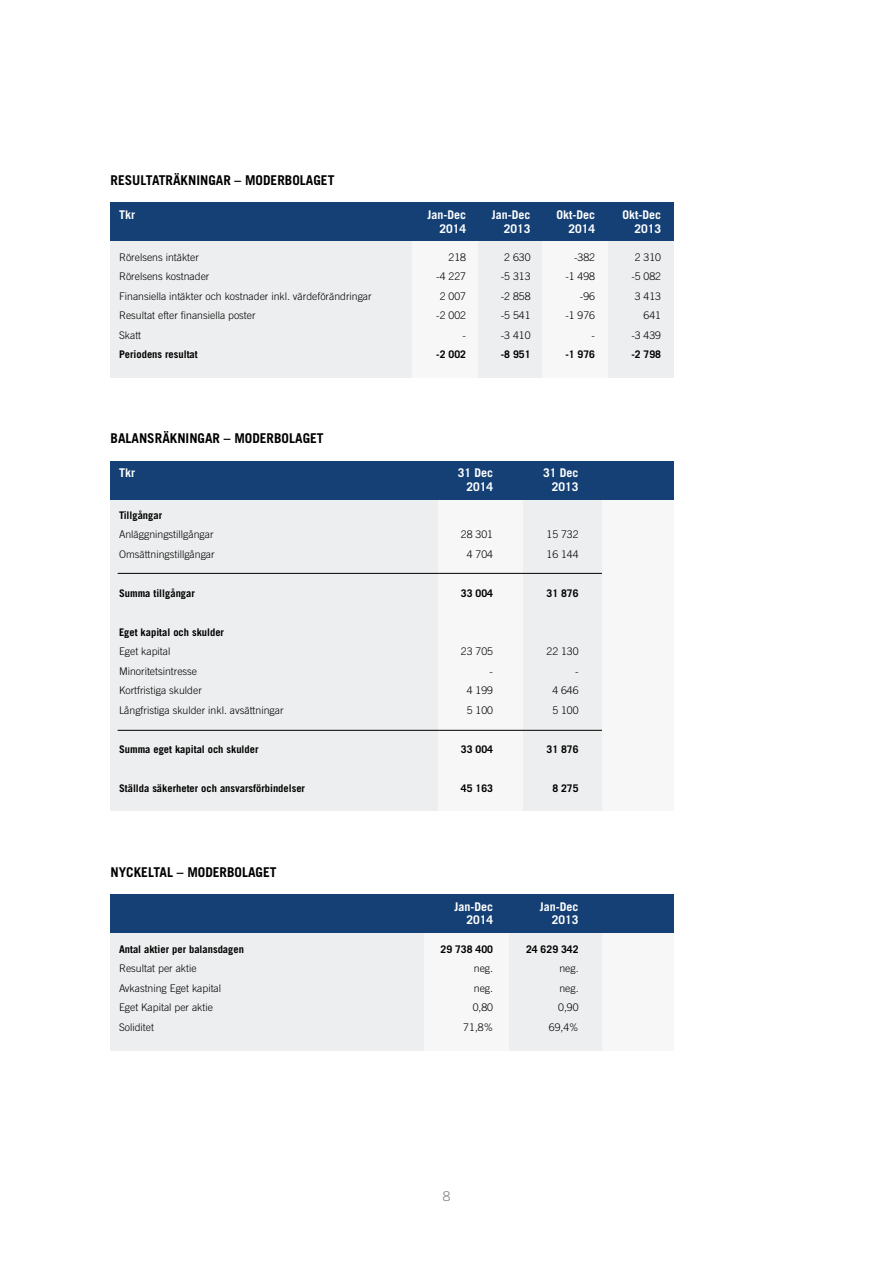
<style>
.page{position:relative;width:893px;height:1263px;background:#fff}
.page>*{position:absolute;margin:0;border:0;box-sizing:border-box;transform-origin:0 0}
.t1{font:700 13.5px "Trade Gothic";color:#000}
.t2{font:300 13.5px "Trade Gothic";color:#818084}
.t3{font:700 12px "Trade Gothic";color:#fff}
.t4{font:300 10.5px "Trade Gothic";color:#000}
.t5{font:700 10.5px "Trade Gothic";color:#000}
</style>
<div class="page">
<div style="left:111px;top:897px;width:563px;height:153px;background:#edeeef"></div>
<div style="left:602px;top:931px;width:72px;height:119px;background:#f7f7f8"></div>
<div style="left:424px;top:931px;width:84px;height:119px;background:#f7f7f8"></div>
<div style="left:111px;top:894px;width:563px;height:39px;background:#144075"></div>
<div style="left:111px;top:477px;width:563px;height:334px;background:#edeeef"></div>
<div style="left:602px;top:499px;width:72px;height:312px;background:#f7f7f8"></div>
<div style="left:438px;top:499px;width:84px;height:312px;background:#f7f7f8"></div>
<div style="left:111px;top:460px;width:563px;height:39px;background:#144075"></div>
<hr style="left:118px;top:573px;width:484px;height:1px;background:#000">
<hr style="left:118px;top:730px;width:484px;height:1px;background:#000">
<div style="left:111px;top:205px;width:563px;height:173px;background:#edeeef"></div>
<div style="left:543px;top:239px;width:65px;height:139px;background:#f7f7f8"></div>
<div style="left:412px;top:239px;width:65px;height:139px;background:#f7f7f8"></div>
<div style="left:111px;top:202px;width:563px;height:39px;background:#144075"></div>
<p class="t1" style="left:111px;top:172px;width:225px">RESULTATRÄKNINGAR – MODERBOLAGET</p>
<p class="t3" style="left:119px;top:207px;width:17px">Tkr</p>
<p class="t3" style="left:427px;top:207px;width:40px">Jan-Dec</p>
<p class="t3" style="left:492px;top:207px;width:40px">Jan-Dec</p>
<p class="t3" style="left:556px;top:207px;width:40px">Okt-Dec</p>
<p class="t3" style="left:622px;top:207px;width:40px">Okt-Dec</p>
<p class="t3" style="left:439px;top:221px;width:28px">2014</p>
<p class="t3" style="left:504px;top:221px;width:28px">2013</p>
<p class="t3" style="left:568px;top:221px;width:28px">2014</p>
<p class="t3" style="left:634px;top:221px;width:28px">2013</p>
<p class="t4" style="left:119px;top:251px;width:81px">Rörelsens intäkter</p>
<p class="t4" style="left:449px;top:251px;width:19px">218</p>
<p class="t4" style="left:504px;top:251px;width:28px">2 630</p>
<p class="t4" style="left:574px;top:251px;width:23px">-382</p>
<p class="t4" style="left:635px;top:251px;width:28px">2 310</p>
<p class="t4" style="left:119px;top:270px;width:92px">Rörelsens kostnader</p>
<p class="t4" style="left:436px;top:270px;width:31px">-4 227</p>
<p class="t4" style="left:501px;top:270px;width:31px">-5 313</p>
<p class="t4" style="left:565px;top:270px;width:31px">-1 498</p>
<p class="t4" style="left:631px;top:270px;width:31px">-5 082</p>
<p class="t4" style="left:119px;top:290px;width:254px">Finansiella intäkter och kostnader inkl. värdeförändringar</p>
<p class="t4" style="left:440px;top:290px;width:28px">2 007</p>
<p class="t4" style="left:501px;top:290px;width:31px">-2 858</p>
<p class="t4" style="left:580px;top:290px;width:17px">-96</p>
<p class="t4" style="left:635px;top:290px;width:28px">3 413</p>
<p class="t4" style="left:119px;top:309px;width:138px">Resultat efter finansiella poster</p>
<p class="t4" style="left:436px;top:309px;width:31px">-2 002</p>
<p class="t4" style="left:501px;top:309px;width:31px">-5 541</p>
<p class="t4" style="left:565px;top:309px;width:31px">-1 976</p>
<p class="t4" style="left:644px;top:309px;width:19px">641</p>
<p class="t4" style="left:119px;top:329px;width:24px">Skatt</p>
<p class="t4" style="left:463px;top:329px;width:5px">-</p>
<p class="t4" style="left:501px;top:329px;width:31px">-3 410</p>
<p class="t4" style="left:592px;top:329px;width:5px">-</p>
<p class="t4" style="left:631px;top:329px;width:31px">-3 439</p>
<p class="t5" style="left:119px;top:348px;width:80px">Periodens resultat</p>
<p class="t5" style="left:436px;top:348px;width:31px">-2 002</p>
<p class="t5" style="left:501px;top:348px;width:31px">-8 951</p>
<p class="t5" style="left:565px;top:348px;width:31px">-1 976</p>
<p class="t5" style="left:631px;top:348px;width:31px">-2 798</p>
<p class="t1" style="left:111px;top:430px;width:215px">BALANSRÄKNINGAR – MODERBOLAGET</p>
<p class="t3" style="left:119px;top:466px;width:17px">Tkr</p>
<p class="t3" style="left:458px;top:466px;width:37px">31 Dec</p>
<p class="t3" style="left:543px;top:466px;width:37px">31 Dec</p>
<p class="t3" style="left:466px;top:479px;width:28px">2014</p>
<p class="t3" style="left:552px;top:479px;width:28px">2013</p>
<p class="t5" style="left:119px;top:508px;width:45px">Tillgångar</p>
<p class="t4" style="left:119px;top:528px;width:96px">Anläggningstillgångar</p>
<p class="t4" style="left:461px;top:528px;width:34px">28 301</p>
<p class="t4" style="left:546px;top:528px;width:34px">15 732</p>
<p class="t4" style="left:119px;top:548px;width:97px">Omsättningstillgångar</p>
<p class="t4" style="left:467px;top:548px;width:28px">4 704</p>
<p class="t4" style="left:546px;top:548px;width:34px">16 144</p>
<p class="t5" style="left:119px;top:586px;width:77px">Summa tillgångar</p>
<p class="t5" style="left:461px;top:586px;width:34px">33 004</p>
<p class="t5" style="left:546px;top:586px;width:34px">31 876</p>
<p class="t5" style="left:119px;top:625px;width:107px">Eget kapital och skulder</p>
<p class="t4" style="left:119px;top:645px;width:53px">Eget kapital</p>
<p class="t4" style="left:461px;top:645px;width:34px">23 705</p>
<p class="t4" style="left:546px;top:645px;width:34px">22 130</p>
<p class="t4" style="left:119px;top:665px;width:80px">Minoritetsintresse</p>
<p class="t4" style="left:490px;top:665px;width:5px">-</p>
<p class="t4" style="left:575px;top:665px;width:5px">-</p>
<p class="t4" style="left:119px;top:684px;width:84px">Kortfristiga skulder</p>
<p class="t4" style="left:467px;top:684px;width:28px">4 199</p>
<p class="t4" style="left:552px;top:684px;width:28px">4 646</p>
<p class="t4" style="left:119px;top:704px;width:166px">Långfristiga skulder inkl. avsättningar</p>
<p class="t4" style="left:467px;top:704px;width:28px">5 100</p>
<p class="t4" style="left:552px;top:704px;width:28px">5 100</p>
<p class="t5" style="left:119px;top:742px;width:141px">Summa eget kapital och skulder</p>
<p class="t5" style="left:461px;top:742px;width:34px">33 004</p>
<p class="t5" style="left:546px;top:742px;width:34px">31 876</p>
<p class="t5" style="left:119px;top:781px;width:188px">Ställda säkerheter och ansvarsförbindelser</p>
<p class="t5" style="left:461px;top:781px;width:34px">45 163</p>
<p class="t5" style="left:552px;top:781px;width:28px">8 275</p>
<p class="t1" style="left:111px;top:864px;width:168px">NYCKELTAL – MODERBOLAGET</p>
<p class="t3" style="left:454px;top:899px;width:40px">Jan-Dec</p>
<p class="t3" style="left:540px;top:899px;width:40px">Jan-Dec</p>
<p class="t3" style="left:466px;top:913px;width:28px">2014</p>
<p class="t3" style="left:552px;top:913px;width:28px">2013</p>
<p class="t5" style="left:119px;top:942px;width:126px">Antal aktier per balansdagen</p>
<p class="t5" style="left:441px;top:942px;width:54px">29 738 400</p>
<p class="t5" style="left:526px;top:942px;width:54px">24 629 342</p>
<p class="t4" style="left:119px;top:962px;width:79px">Resultat per aktie</p>
<p class="t4" style="left:474px;top:962px;width:21px">neg.</p>
<p class="t4" style="left:559px;top:962px;width:21px">neg.</p>
<p class="t4" style="left:119px;top:981px;width:104px">Avkastning Eget kapital</p>
<p class="t4" style="left:474px;top:981px;width:21px">neg.</p>
<p class="t4" style="left:559px;top:981px;width:21px">neg.</p>
<p class="t4" style="left:119px;top:1001px;width:95px">Eget Kapital per aktie</p>
<p class="t4" style="left:473px;top:1001px;width:22px">0,80</p>
<p class="t4" style="left:558px;top:1001px;width:22px">0,90</p>
<p class="t4" style="left:119px;top:1020px;width:37px">Soliditet</p>
<p class="t4" style="left:463px;top:1020px;width:31px">71,8%</p>
<p class="t4" style="left:549px;top:1020px;width:31px">69,4%</p>
<p class="t2" style="left:443px;top:1188px;width:9px">8</p>
</div>
